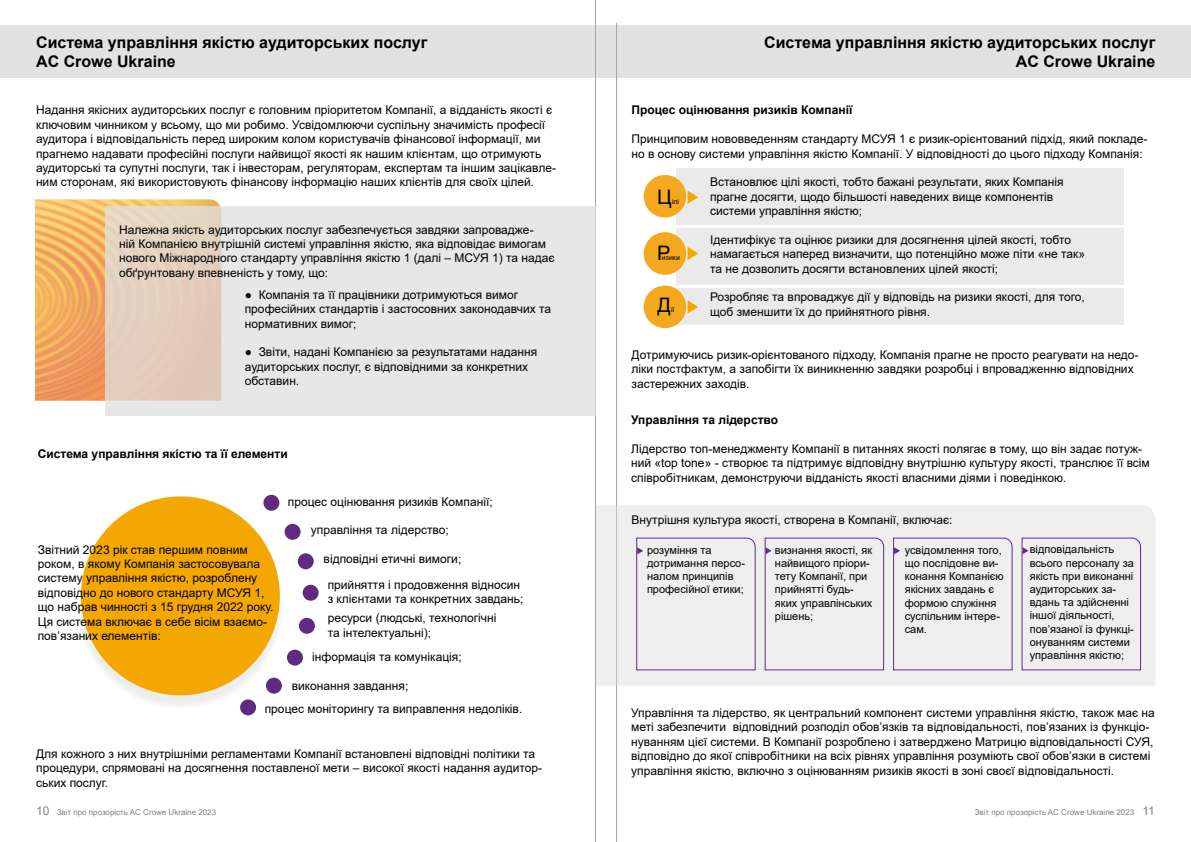
<style>
.page{position:relative;width:1191px;height:842px;background:#fff}
.page>*{position:absolute;margin:0;border:0;box-sizing:border-box;transform-origin:0 0}
.t1{font:20px "Arial";color:#000}
.t2{font:700 16px/19.2px "Arial";color:#000}
.t3{font:12px/14.4px "Arial";color:#000}
.t4{font:700 12px "Arial";color:#000}
.t5{font:11px/13.2px "Arial";color:#000}
.t6{font:8px "Arial";color:#7f8080}
.t7{font:7px "Arial";color:#000}
.s1{font-size:12px;color:#808080}
.s2{font-size:12px}
</style>
<div class="page">
<div style="left:75px;top:500px;width:210px;height:210px;background:#404040;opacity:.1"></div>
<div style="left:81px;top:496px;width:199px;height:199px;background:#f4a700;border-radius:50%"></div>
<img style="left:35px;top:199px;width:185px;height:202px">
<div style="left:1px;top:26px;width:1190px;height:52px;background:#e2e2e2"></div>
<hr style="left:595px;top:0;width:1px;height:842px;background:#a5a5a5">
<hr style="left:616px;top:23px;width:1px;height:819px;background:#a5a5a5">
<svg style="left:106px;top:206px;width:490px;height:209px;background:#e6e1dd"></svg>
<div style="left:596px;top:505px;width:559px;height:181px;background:#eee"></div>
<div style="left:676px;top:168px;width:447px;height:57px;background:#eaeaea"></div>
<div style="left:676px;top:228px;width:447px;height:57px;background:#eaeaea"></div>
<div style="left:676px;top:289px;width:447px;height:36px;background:#eaeaea"></div>
<div style="left:263px;top:495px;width:16px;height:16px;background:#5f2b80;border-radius:50%"></div>
<div style="left:284px;top:524px;width:16px;height:16px;background:#5f2b80;border-radius:50%"></div>
<div style="left:298px;top:553px;width:16px;height:16px;background:#5f2b80;border-radius:50%"></div>
<div style="left:303px;top:585px;width:16px;height:16px;background:#5f2b80;border-radius:50%"></div>
<div style="left:299px;top:618px;width:16px;height:16px;background:#5f2b80;border-radius:50%"></div>
<div style="left:287px;top:650px;width:16px;height:16px;background:#5f2b80;border-radius:50%"></div>
<div style="left:266px;top:678px;width:16px;height:16px;background:#5f2b80;border-radius:50%"></div>
<div style="left:240px;top:699px;width:16px;height:16px;background:#5f2b80;border-radius:50%"></div>
<svg style="left:687px;top:191px;width:11px;height:13px"></svg>
<svg style="left:687px;top:247px;width:11px;height:13px"></svg>
<svg style="left:687px;top:300px;width:11px;height:14px"></svg>
<div style="left:764px;top:537px;width:120px;height:134px;background:#eee"></div>
<div style="left:635px;top:537px;width:121px;height:134px;background:#eee"></div>
<div style="left:1021px;top:537px;width:120px;height:134px;background:#eee"></div>
<div style="left:892px;top:537px;width:121px;height:134px;background:#eee"></div>
<div style="left:643px;top:175px;width:43px;height:43px;background:#f3a81e;border-radius:50%"></div>
<div style="left:643px;top:232px;width:43px;height:43px;background:#f3a81e;border-radius:50%"></div>
<div style="left:643px;top:286px;width:43px;height:42px;background:#f3a81e;border-radius:50%"></div>
<h2 class="t2" style="left:36px;top:33px;width:393px">Система управління якістю аудиторських послуг<br>AC Crowe Ukraine</h2>
<h2 class="t2" style="left:764px;top:33px;width:393px;text-align:right">Система управління якістю аудиторських послуг<br>AC Crowe Ukraine</h2>
<p class="t3" style="left:36px;top:103px;width:521px">Надання якісних аудиторських послуг є головним пріоритетом Компанії, а відданість якості є ключовим чинником у всьому, що ми робимо. Усвідомлюючи суспільну значимість професії аудитора і відповідальність перед широким колом користувачів фінансової інформації, ми прагнемо надавати професійні послуги найвищої якості як нашим клієнтам, що отримують аудиторські та супутні послуги, так і інвесторам, регуляторам, експертам та іншим зацікавле&shy;ним сторонам, які використовують фінансову інформацію наших клієнтів для своїх цілей.</p>
<p class="t3" style="left:119px;top:222px;width:437px">Належна якість аудиторських послуг забезпечується завдяки запровадже-<br>ній Компанією внутрішній системі управління якістю, яка відповідає вимогам нового Міжнародного стандарту управління якістю 1 (далі – МСУЯ 1) та надає обґрунтовану впевненість у тому, що:</p>
<p class="t3" style="left:245px;top:287px;width:308px">● Компанія та її працівники дотримуються вимог професійних стандартів і застосовних законодавчих та нормативних вимог;</p>
<p class="t3" style="left:245px;top:345px;width:294px">● Звіти, надані Компанією за результатами надання аудиторських послуг, є відповідними за конкретних обставин.</p>
<p class="t4" style="left:631px;top:102px;width:222px">Процес оцінювання ризиків Компанії</p>
<p class="t3" style="left:631px;top:132px;width:517px">Принциповим нововведенням стандарту МСУЯ 1 є ризик-орієнтований підхід, який покладе&shy;но в основу системи управління якістю Компанії. У відповідності до цього підходу Компанія:</p>
<p class="t3" style="left:710px;top:175px;width:355px">Встановлює цілі якості, тобто бажані результати, яких Компанія прагне досягти, щодо більшості наведених вище компонентів системи управління якістю;</p>
<p class="t3" style="left:710px;top:232px;width:377px">Ідентифікує та оцінює ризики для досягнення цілей якості, тобто намагається наперед визначити, що потенційно може піти «не так» та не дозволить досягти встановлених цілей якості;</p>
<p class="t3" style="left:710px;top:290px;width:376px">Розробляє та впроваджує дії у відповідь на ризики якості, для того, щоб зменшити їх до прийнятного рівня.</p>
<h1 class="t1" style="left:657px;top:183px;width:16px">Ц</h1>
<p class="t7" style="left:672px;top:196px;width:9px">ілі</p>
<h1 class="t1" style="left:657px;top:239px;width:15px">Р</h1>
<h1 class="t1" style="left:657px;top:291px;width:15px">Д</h1>
<p class="t7" style="left:671px;top:305px;width:5px">ії</p>
<p class="t7" style="left:662px;top:253px;width:20px">изики</p>
<p class="t3" style="left:631px;top:347px;width:508px">Дотримуючись ризик-орієнтованого підходу, Компанія прагне не просто реагувати на недо&shy;ліки постфактум, а запобігти їх виникненню завдяки розробці і впровадженню відповідних застережних заходів.</p>
<p class="t4" style="left:631px;top:411px;width:148px">Управління та лідерство</p>
<p class="t3" style="left:631px;top:441px;width:520px">Лідерство топ-менеджменту Компанії в питаннях якості полягає в тому, що він задає потуж&shy;ний «top tone» - створює та підтримує відповідну внутрішню культуру якості, транслює її всім співробітникам, демонструючи відданість якості власними діями і поведінкою.</p>
<p class="t4" style="left:38px;top:445px;width:251px">Система управління якістю та її елементи</p>
<p class="t3" style="left:38px;top:542px;width:237px">Звітний 2023 рік став першим повним роком, в якому Компанія застосовувала систему управління якістю, розроблену відповідно до нового стандарту МСУЯ 1, що набрав чинності з 15 грудня 2022 року.<br>Ця система включає в себе вісім взаємо&shy;пов’язаних елементів:</p>
<p class="t3" style="left:288px;top:494px;width:206px">процес оцінювання ризиків Компанії;</p>
<p class="t3" style="left:311px;top:522px;width:139px">управління та лідерство;</p>
<p class="t3" style="left:328px;top:546px;width:194px;line-height:25.5px;text-indent:-4px">відповідні етичні вимоги; прийняття і продовження відносин</p>
<p class="t3" style="left:328px;top:591px;width:197px">з клієнтами та конкретних завдань;</p>
<p class="t3" style="left:328px;top:611px;width:170px">ресурси (людські, технологічні та інтелектуальні);</p>
<p class="t3" style="left:312px;top:650px;width:151px">інформація та комунікація;</p>
<p class="t3" style="left:292px;top:679px;width:118px">виконання завдання;</p>
<p class="t3" style="left:265px;top:701px;width:259px">процес моніторингу та виправлення недоліків.</p>
<p class="t3" style="left:36px;top:747px;width:507px">Для кожного з них внутрішніми регламентами Компанії встановлені відповідні політики та процедури, спрямовані на досягнення поставленої мети – високої якості надання аудитор&shy;ських послуг.</p>
<p class="t3" style="left:631px;top:513px;width:322px">Внутрішня культура якості, створена в Компанії, включає:</p>
<p class="t5" style="left:775px;top:543px;width:99px">визнання якості, як найвищого пріори&shy;тету Компанії, при прийнятті будь&shy;яких управлінських рішень;</p>
<p class="t5" style="left:647px;top:543px;width:100px">розуміння та дотримання персо&shy;налом принципів професійної етики;</p>
<p class="t5" style="left:1029px;top:543px;width:106px">відповідальність всього персоналу за якість при виконанні аудиторських за&shy;вдань та здійсненні іншої діяльності, пов’язаної із функці&shy;онуванням системи управління якістю;</p>
<p class="t5" style="left:904px;top:543px;width:100px">усвідомлення того, що послідовне ви&shy;конання Компанією якісних завдань є формою служіння суспільним інтере&shy;сам.</p>
<p class="t3" style="left:631px;top:705px;width:525px">Управління та лідерство, як центральний компонент системи управління якістю, також має на меті забезпечити відповідний розподіл обов’язків та відповідальності, пов’язаних із функціо&shy;нуванням цієї системи. В Компанії розроблено і затверджено Матрицю відповідальності СУЯ, відповідно до якої співробітники на всіх рівнях управління розуміють свої обов’язки в системі управління якістю, включно з оцінюванням ризиків якості в зоні своєї відповідальності.</p>
<p class="t6" style="left:36px;top:806px;width:182px"><span class="s1">10</span> Звіт про прозорість AC Crowe Ukraine 2023</p>
<p class="t6" style="left:974px;top:806px;width:182px">Звіт про прозорість AC Crowe Ukraine 2023 <span class="s2">11</span></p>
</div>
